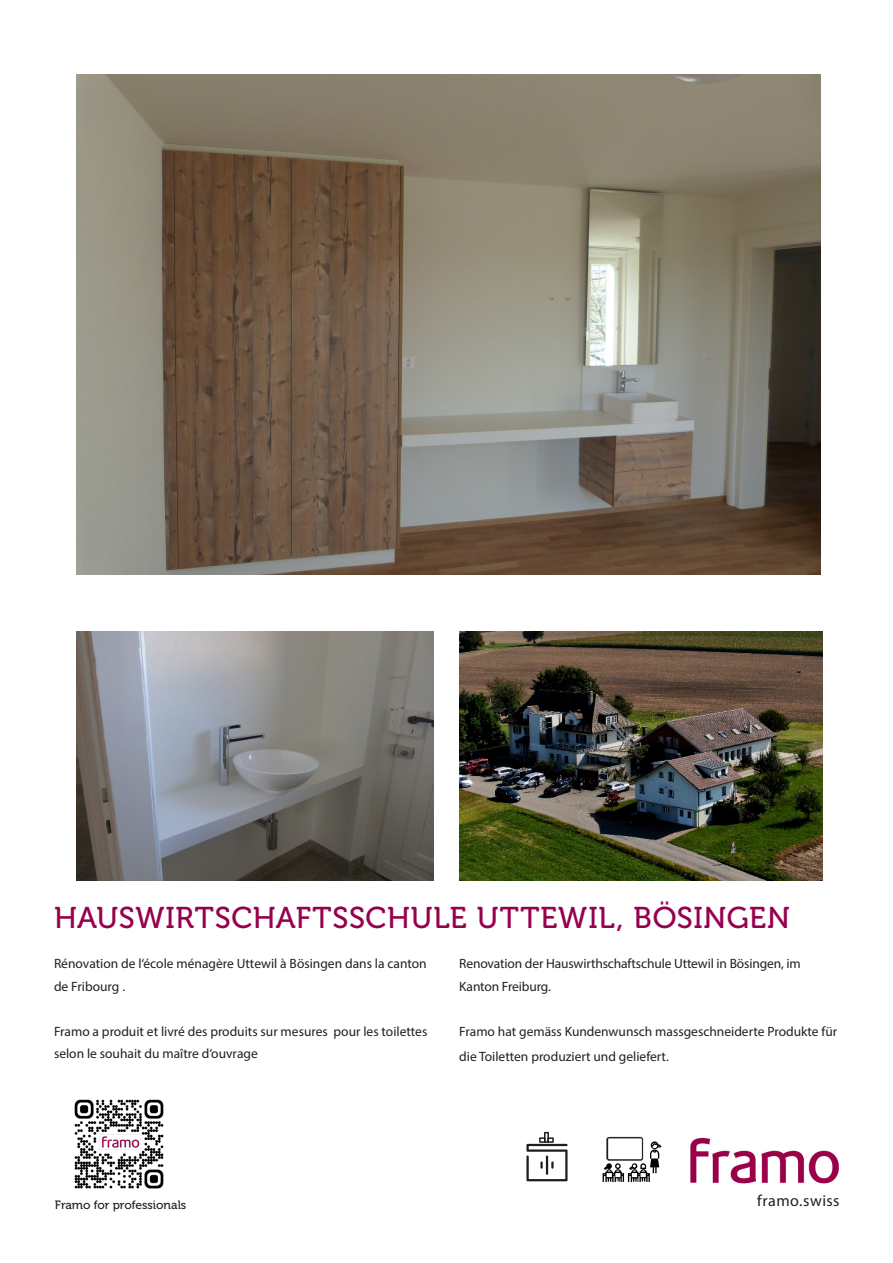
<style>
.page{position:relative;width:893px;height:1263px;background:#fff}
.page>*{position:absolute;margin:0;border:0;box-sizing:border-box;transform-origin:0 0}
.Titel_Modellname_27p{font:30px "Museo 500";letter-spacing:.02em;color:#96014d}
.t1{font:16.05px "Myriad Pro";letter-spacing:.03em;color:#231f20}
.GT_1{font:13.5px/22.5px "Myriad Pro";color:#231f20}
.Einleitung{font:13.5px "Myriad Pro";letter-spacing:-.01em;color:#231f20}
.t2{font:12px "Museo 500";color:#231f20}
</style>
<div class="page">
<img style="left:74px;top:1099px;width:90px;height:90px">
<img style="left:77px;top:74px;width:744px;height:500px">
<img style="left:77px;top:631px;width:357px;height:249px">
<img style="left:459px;top:631px;width:363px;height:249px">
<svg style="left:603px;top:1137px;width:58px;height:45px"></svg>
<img style="left:690px;top:1137px;width:149px;height:46px">
<svg style="left:526px;top:1132px;width:42px;height:49px"></svg>
<p class="Titel_Modellname_27p" style="left:54px;top:901px;width:738px">HAUSWIRTSCHAFTSSCHULE UTTEWIL, BÖSINGEN</p>
<p class="GT_1" style="left:54px;top:952px;width:374px">Rénovation de l‘école ménagère Uttewil à Bösingen dans la canton de Fribourg .</p>
<p class="GT_1" style="left:54px;top:1020px;width:375px">Framo a produit et livré des produits sur mesures pour les toilettes selon le souhait du maître d‘ouvrage</p>
<p class="Einleitung" style="left:459px;top:955px;width:343px">Renovation der Hauswirthschaftschule Uttewil in Bösingen, im</p>
<p class="Einleitung" style="left:459px;top:978px;width:93px">Kanton Freiburg.</p>
<p class="GT_1" style="left:459px;top:1018px;width:380px;line-height:25.5px">Framo hat gemäss Kundenwunsch massgeschneiderte Produkte für die Toiletten produziert und geliefert.</p>
<p class="t2" style="left:55px;top:1198px;width:133px">Framo for professionals</p>
<p class="t1" style="left:757px;top:1191px;width:84px">framo.swiss</p>
</div>
